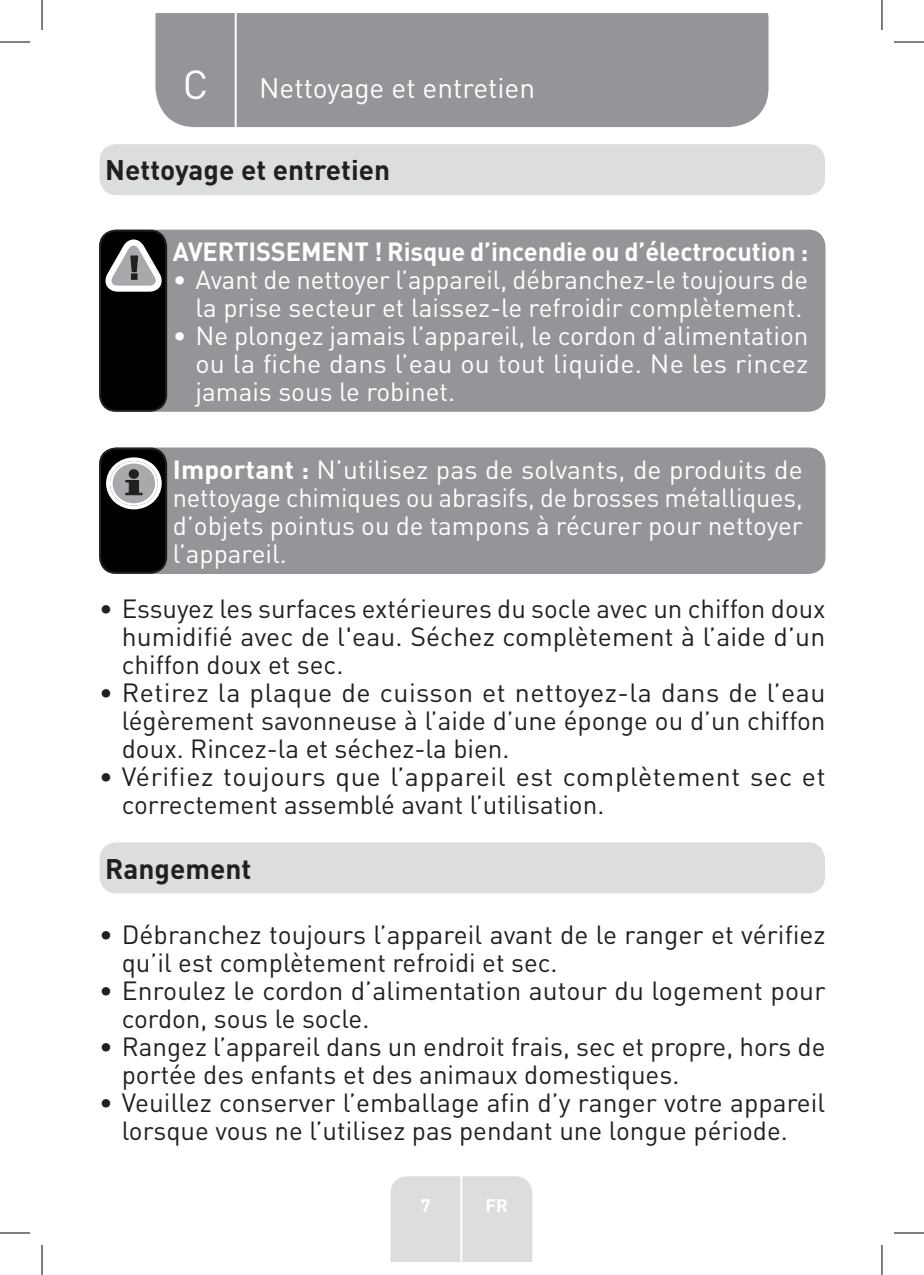
<style>
.page{position:relative;width:924px;height:1275px;background:#fff}
.page>*{position:absolute;margin:0;border:0;box-sizing:border-box;transform-origin:0 0}
.t1{font:40px "DIN Pro";color:#fff}
.Headline-01{font:700 28px "DIN Pro";color:#231f20}
.TitreGauche__gabarit{font:28px "DIN Pro";color:#fff}
.t2{font:26px/28px "DIN Pro";color:#231f20}
.Large_Text__3_2_mm{font:26px/28px "DIN Pro";color:#fff;text-align:justify}
.Large_Text__3_2_mm-2{font:700 26px "DIN Pro";letter-spacing:-.005em;color:#fff}
.t3{font:700 18px "DIN Pro";color:#fff}
.s1{font-weight:700}
</style>
<div class="page">
<div style="left:155px;top:14px;width:613px;height:113px;background:#939598"></div>
<div style="left:390px;top:1176px;width:142px;height:85px;background:#dcdddf"></div>
<hr style="left:460px;top:1153px;width:2px;height:108px;background:#fff">
<hr style="left:234px;top:14px;width:2px;height:116px;background:#fff">
<div style="left:99px;top:144px;width:725px;height:51px;background:#dcdddf;border-radius:17px"></div>
<div style="left:99px;top:230px;width:726px;height:182px;background:#939598;border-radius:17px"></div>
<div style="left:100px;top:231px;width:66px;height:180px;background:#000;border-radius:16px"></div>
<div style="left:99px;top:230px;width:68px;height:182px;border:2px solid #231f20;border-radius:16px"></div>
<svg style="left:105px;top:239px;width:57px;height:53px"></svg>
<div style="left:99px;top:447px;width:726px;height:127px;background:#939598;border-radius:17px"></div>
<div style="left:100px;top:448px;width:66px;height:125px;background:#000;border-radius:16px"></div>
<div style="left:99px;top:447px;width:68px;height:127px;border:2px solid #231f20;border-radius:16px"></div>
<svg style="left:106px;top:457px;width:56px;height:52px"></svg>
<div style="left:129px;top:469px;width:10px;height:10px;background:#231f20;border-radius:50%"></div>
<div style="left:99px;top:842px;width:725px;height:51px;background:#dcdddf;border-radius:17px"></div>
<hr style="left:0;top:42px;width:30px;height:1px;background:#000">
<hr style="left:893px;top:42px;width:30px;height:1px;background:#000">
<hr style="left:0;top:1232px;width:30px;height:1px;background:#000">
<hr style="left:893px;top:1232px;width:30px;height:1px;background:#000">
<hr style="left:42px;top:0;width:1px;height:30px;background:#000">
<hr style="left:42px;top:1245px;width:1px;height:30px;background:#000">
<hr style="left:881px;top:0;width:1px;height:30px;background:#000">
<hr style="left:881px;top:1245px;width:1px;height:30px;background:#000">
<p class="t1" style="left:183px;top:57px;width:27px">C</p>
<p class="TitreGauche__gabarit" style="left:259px;top:69px;width:277px">Nettoyage et entretien</p>
<p class="Headline-01" style="left:105px;top:151px;width:286px">Nettoyage et entretien</p>
<p class="Large_Text__3_2_mm-2" style="left:173px;top:234px;width:636px">AVERTISSEMENT ! Risque d’incendie ou d’électrocution :</p>
<p class="Large_Text__3_2_mm" style="left:173px;top:264px;width:636px;text-align:right">• Avant de nettoyer l’appareil, débranchez-le toujours de la prise secteur et laissez-le refroidir complètement.</p>
<p class="Large_Text__3_2_mm" style="left:195px;top:320px;width:614px;text-indent:-23px">• Ne plongez jamais l’appareil, le cordon d’alimentation ou la fiche dans l’eau ou tout liquide. Ne les rincez jamais sous le robinet.</p>
<p class="Large_Text__3_2_mm" style="left:173px;top:454px;width:631px"><span class="s1">Important :</span> N’utilisez pas de solvants, de produits de nettoyage chimiques ou abrasifs, de brosses métalliques, d’objets pointus ou de tampons à récurer pour nettoyer l’appareil.</p>
<p class="t2" style="left:122px;top:593px;width:705px;text-align:justify;text-indent:-23px">• Essuyez les surfaces extérieures du socle avec un chiffon doux humidifié avec de l'eau. Séchez complètement à l’aide d’un chiffon doux et sec.</p>
<p class="t2" style="left:122px;top:677px;width:705px;text-align:justify;text-indent:-23px">• Retirez la plaque de cuisson et nettoyez-la dans de l’eau légèrement savonneuse à l’aide d’une éponge ou d’un chiffon doux. Rincez-la et séchez-la bien.</p>
<p class="t2" style="left:122px;top:761px;width:705px;text-indent:-23px">• Vérifiez toujours que l’appareil est complètement sec et correctement assemblé avant l’utilisation.</p>
<p class="Headline-01" style="left:105px;top:849px;width:147px">Rangement</p>
<p class="t2" style="left:122px;top:919px;width:705px;text-indent:-23px">• Débranchez toujours l’appareil avant de le ranger et vérifiez qu’il est complètement refroidi et sec.</p>
<p class="t2" style="left:122px;top:975px;width:704px;text-indent:-23px">• Enroulez le cordon d’alimentation autour du logement pour cordon, sous le socle.</p>
<p class="t2" style="left:122px;top:1031px;width:705px;text-indent:-23px">• Rangez l’appareil dans un endroit frais, sec et propre, hors de portée des enfants et des animaux domestiques.</p>
<p class="t2" style="left:99px;top:1087px;width:727px;text-align:center">• Veuillez conserver l’emballage afin d’y ranger votre appareil lorsque vous ne l’utilisez pas pendant une longue période.</p>
<p class="t3" style="left:420px;top:1192px;width:11px">7</p>
<p class="t3" style="left:485px;top:1192px;width:24px">FR</p>
</div>
